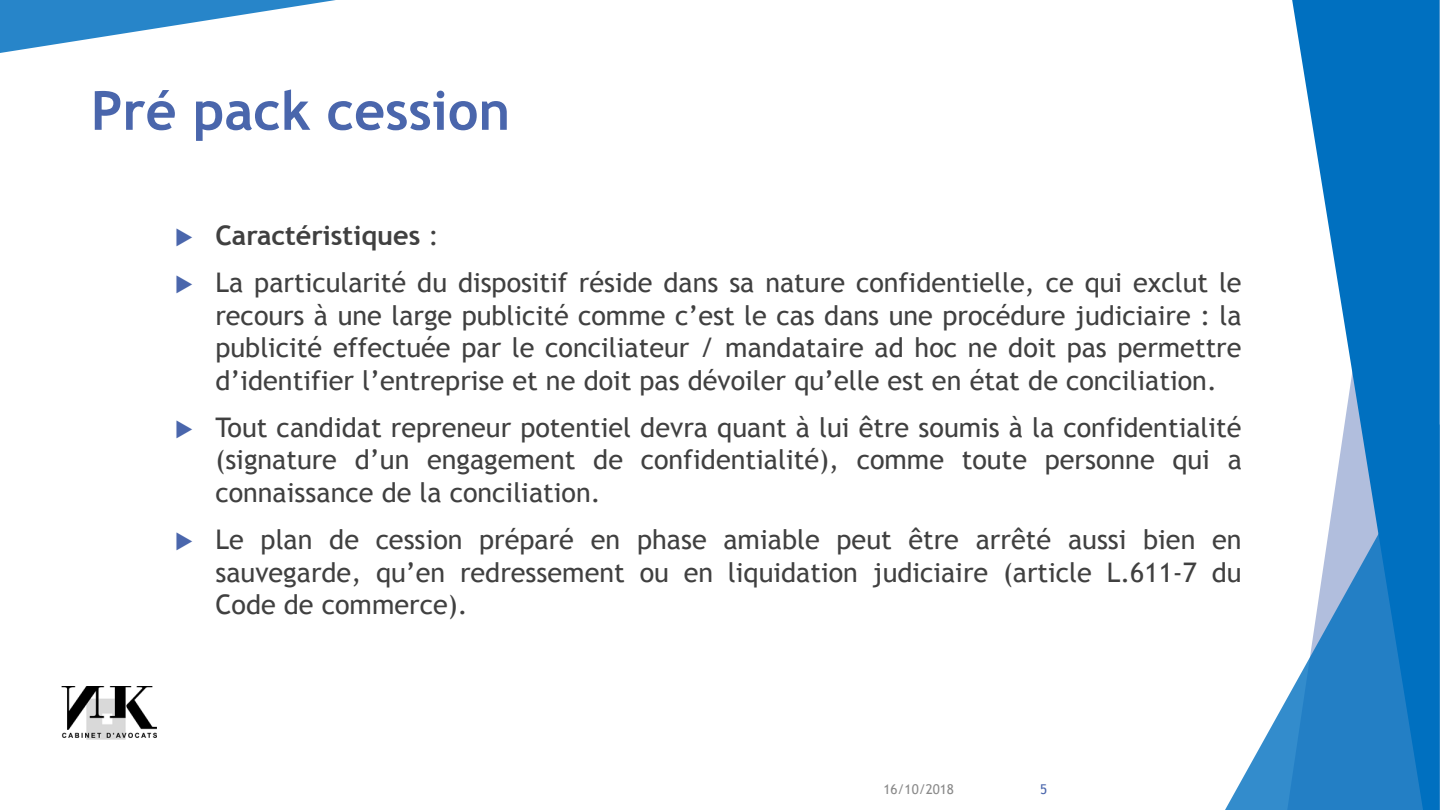
<style>
.page{position:relative;width:1440px;height:810px;background:#fff}
.page>*{position:absolute;margin:0;border:0;box-sizing:border-box;transform-origin:0 0}
.t1{font:700 54px "Trebuchet MS";color:#4a66ac}
.t2{font:27px/32.4px "Trebuchet MS";color:#404040;text-align:justify}
.t3{font:700 27px "Trebuchet MS";color:#404040}
.t4{font:13.5px "Trebuchet MS";letter-spacing:-.005em;color:#898989}
.t5{font:13.5px "Trebuchet MS";color:#4a66ac}
.s1{color:#4a66ac}
.s2{font-weight:400}
</style>
<div class="page">
<svg style="left:1292px;top:0;width:148px;height:424px;fill:#0070c0"></svg>
<svg style="left:1225px;top:424px;width:215px;height:386px"></svg>
<svg style="left:0;top:0;width:336px;height:53px"></svg>
<img style="left:61px;top:687px;width:95px;height:53px">
<h1 class="t1" style="left:91px;top:79px;width:421px">Pré pack cession</h1>
<p class="t3" style="left:175px;top:220px;width:265px"><span class="s1">◆</span> Caractéristiques <span class="s2">:</span></p>
<p class="t2" style="left:215px;top:266px;width:1028px;text-indent:-40px"><span class="s1">◆</span> La particularité du dispositif réside dans sa nature confidentielle, ce qui exclut le recours à une large publicité comme c’est le cas dans une procédure judiciaire : la publicité effectuée par le conciliateur / mandataire ad hoc ne doit pas permettre d’identifier l’entreprise et ne doit pas dévoiler qu’elle est en état de conciliation.</p>
<p class="t2" style="left:215px;top:411px;width:1028px;text-indent:-40px"><span class="s1">◆</span> Tout candidat repreneur potentiel devra quant à lui être soumis à la confidentialité (signature d’un engagement de confidentialité), comme toute personne qui a connaissance de la conciliation.</p>
<p class="t2" style="left:215px;top:523px;width:1028px;text-indent:-40px"><span class="s1">◆</span> Le plan de cession préparé en phase amiable peut être arrêté aussi bien en sauvegarde, qu’en redressement ou en liquidation judiciaire (article L.611-7 du Code de commerce).</p>
<p class="t4" style="left:884px;top:781px;width:72px">16/10/2018</p>
<p class="t5" style="left:1040px;top:781px;width:9px">5</p>
</div>
